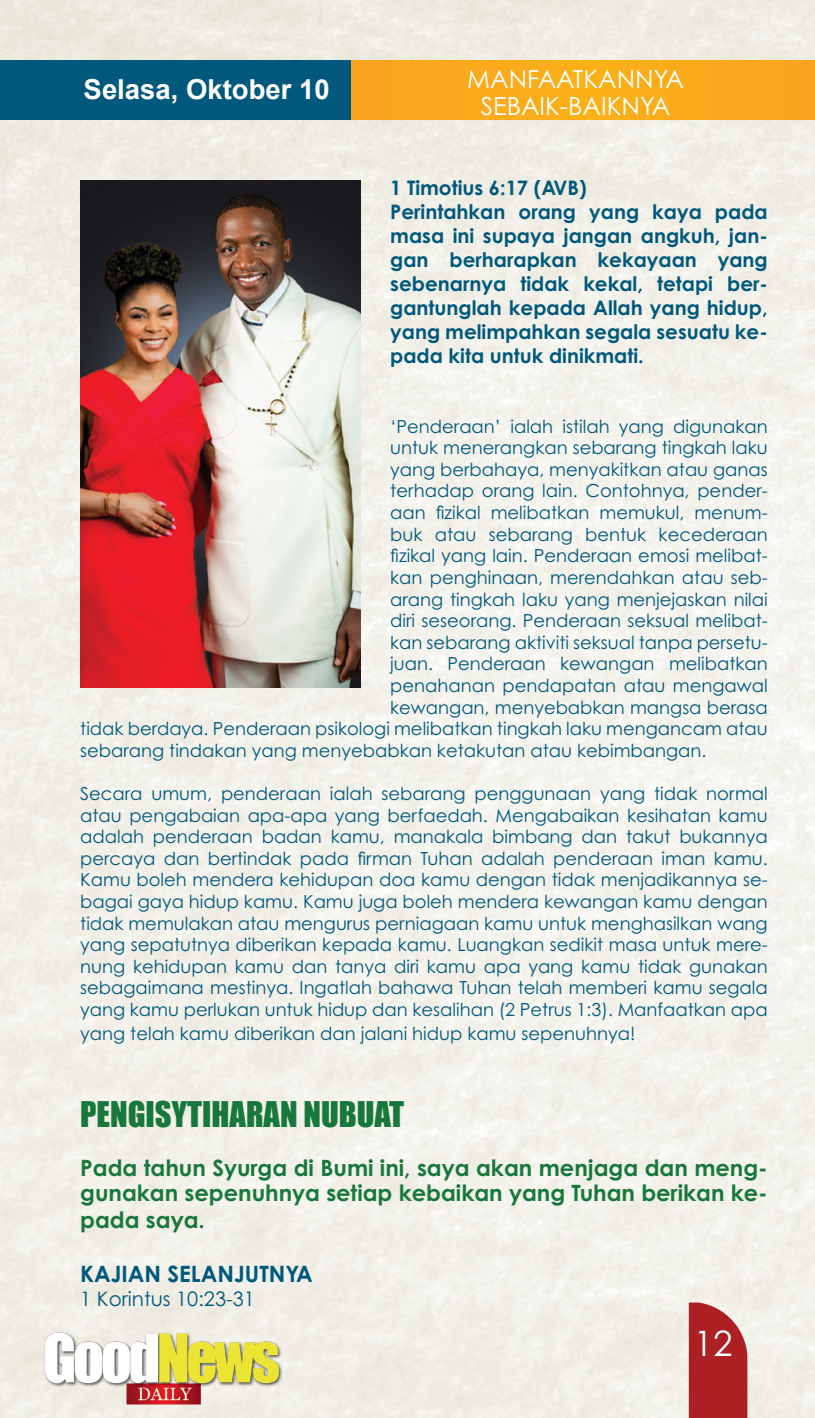
<style>
.page{position:relative;width:815px;height:1418px;background:#fff}
.page>*{position:absolute;margin:0;border:0;box-sizing:border-box;transform-origin:0 0}
.t1{font:35px "Century Gothic Pro";color:#fff}
.t2{font:32.5px "Impact";color:#18783c}
.t3{font:700 27.5px "Arial";color:#fff}
.t4{font:25px "Century Gothic Pro";color:#fff}
.t5{font:700 22.5px/26px "Century Gothic Pro";color:#18783c;text-align:justify}
.t6{font:700 22.5px "Century Gothic Pro";color:#00587c}
.t7{font:700 20px/24px "Century Gothic Pro";color:#00587c;text-align:justify}
.t8{font:20px "Century Gothic Pro";color:#00587c}
.t9{font:18px/21.5px "Century Gothic Pro";color:#00587c;text-align:justify}
</style>
<div class="page">
<img style="left:0;top:0;width:815px;height:1417px">
<div style="left:168px;top:60px;width:647px;height:60px;background:#f9a91c"></div>
<div style="left:0;top:60px;width:351px;height:60px;background:#00587c"></div>
<div style="left:689px;top:1302px;width:58px;height:115px;background:#ac1f22"></div>
<img style="left:39px;top:1330px;width:246px;height:76px">
<img style="left:80px;top:180px;width:280px;height:507px">
<p class="t3" style="left:84px;top:71px;width:248px">Selasa, Oktober 10</p>
<p class="t4" style="left:467px;top:63px;width:218px">MANFAATKANNYA</p>
<p class="t4" style="left:481px;top:91px;width:191px">SEBAIK-BAIKNYA</p>
<p class="t7" style="left:390px;top:175px;width:198px">1 Timotius 6:17 (AVB)</p>
<p class="t7" style="left:390px;top:199px;width:379px">Perintahkan orang yang kaya pada masa ini supaya jangan angkuh, jan&shy;gan berharapkan kekayaan yang sebenarnya tidak kekal, tetapi ber&shy;gantunglah kepada Allah yang hidup, yang melimpahkan segala sesuatu ke&shy;pada kita untuk dinikmati.</p>
<p class="t9" style="left:390px;top:415px;width:379px">‘Penderaan’ ialah istilah yang digunakan</p>
<p class="t9" style="left:390px;top:437px;width:379px">untuk menerangkan sebarang tingkah laku</p>
<p class="t9" style="left:390px;top:458px;width:379px">yang berbahaya, menyakitkan atau ganas</p>
<p class="t9" style="left:390px;top:480px;width:379px">terhadap orang lain. Contohnya, pender-</p>
<p class="t9" style="left:390px;top:501px;width:379px">aan fizikal melibatkan memukul, menum-</p>
<p class="t9" style="left:390px;top:523px;width:379px">buk atau sebarang bentuk kecederaan</p>
<p class="t9" style="left:390px;top:545px;width:379px">fizikal yang lain. Penderaan emosi melibat-</p>
<p class="t9" style="left:390px;top:566px;width:379px">kan penghinaan, merendahkan atau seb-</p>
<p class="t9" style="left:390px;top:588px;width:379px">arang tingkah laku yang menjejaskan nilai</p>
<p class="t9" style="left:390px;top:609px;width:379px">diri seseorang. Penderaan seksual melibat-</p>
<p class="t9" style="left:390px;top:631px;width:379px">kan sebarang aktiviti seksual tanpa persetu-</p>
<p class="t9" style="left:390px;top:653px;width:379px">juan. Penderaan kewangan melibatkan</p>
<p class="t9" style="left:390px;top:674px;width:379px">penahanan pendapatan atau mengawal</p>
<p class="t9" style="left:390px;top:696px;width:379px">kewangan, menyebabkan mangsa berasa</p>
<p class="t9" style="left:80px;top:717px;width:689px">tidak berdaya. Penderaan psikologi melibatkan tingkah laku mengancam atau</p>
<p class="t9" style="left:80px;top:739px;width:628px">sebarang tindakan yang menyebabkan ketakutan atau kebimbangan.</p>
<p class="t9" style="left:80px;top:782px;width:689px">Secara umum, penderaan ialah sebarang penggunaan yang tidak normal atau pengabaian apa-apa yang berfaedah. Mengabaikan kesihatan kamu adalah penderaan badan kamu, manakala bimbang dan takut bukannya percaya dan bertindak pada firman Tuhan adalah penderaan iman kamu.<br>Kamu boleh mendera kehidupan doa kamu dengan tidak menjadikannya se&shy;bagai gaya hidup kamu. Kamu juga boleh mendera kewangan kamu dengan tidak memulakan atau mengurus perniagaan kamu untuk menghasilkan wang yang sepatutnya diberikan kepada kamu. Luangkan sedikit masa untuk mere&shy;nung kehidupan kamu dan tanya diri kamu apa yang kamu tidak gunakan sebagaimana mestinya. Ingatlah bahawa Tuhan telah memberi kamu segala yang kamu perlukan untuk hidup dan kesalihan (2 Petrus 1:3). Manfaatkan apa</p>
<p class="t9" style="left:80px;top:1022px;width:557px">yang telah kamu diberikan dan jalani hidup kamu sepenuhnya!</p>
<p class="t2" style="left:80px;top:1089px;width:325px">PENGISYTIHARAN NUBUAT</p>
<p class="t5" style="left:80px;top:1154px;width:689px">Pada tahun Syurga di Bumi ini, saya akan menjaga dan meng&shy;gunakan sepenuhnya setiap kebaikan yang Tuhan berikan ke&shy;pada saya.</p>
<p class="t6" style="left:80px;top:1259px;width:234px">KAJIAN SELANJUTNYA</p>
<p class="t8" style="left:80px;top:1286px;width:176px">1 Korintus 10:23-31</p>
<h1 class="t1" style="left:694px;top:1322px;width:40px">12</h1>
</div>
